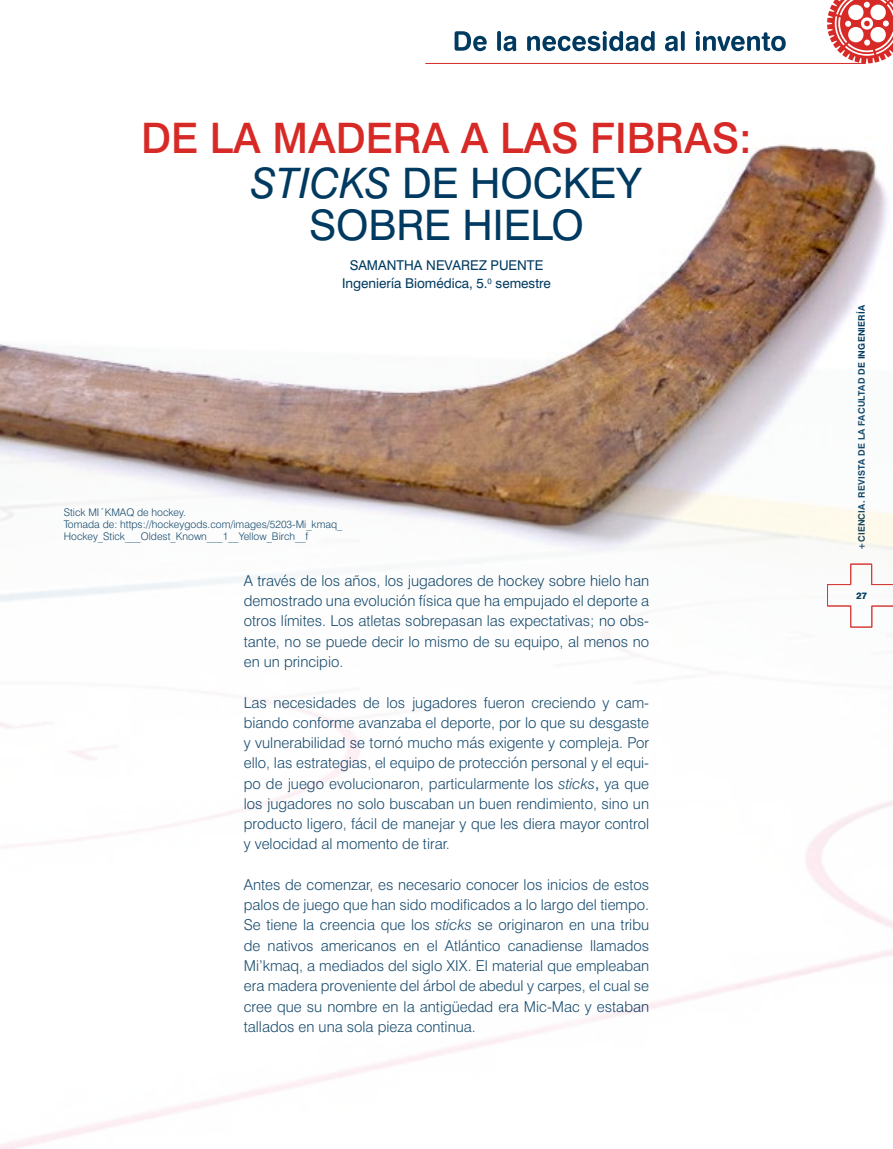
<style>
.page{position:relative;width:893px;height:1149px;background:#fff}
.page>*{position:absolute;margin:0;border:0;box-sizing:border-box;transform-origin:0 0}
.t1{font:42px/42px "Swiss 721 Roman";color:#003a60;text-align:center}
.t2{font:500 42px "Swiss 721";color:#d72a26}
.t3{font:300 15px/20.2px "Swiss 721";color:#003a60;text-align:justify}
.t4{font:13.5px/18px "Swiss 721 Roman";color:#003a60;text-align:center}
.t5{font:300 10.5px/12px "Swiss 721";color:#003a60}
.t6{font:700 9.15px "Swiss 721";color:#003a60}
.t7{font:700 9px "Swiss 721";letter-spacing:.02em;color:#003a60}
.s1{font-family:"Swiss 721";font-style:italic}
.s2{font-style:italic}
.s3{font-family:"Swiss 721 Roman";font-weight:400}
</style>
<div class="page">
<img style="left:425px;top:32px;width:463px;height:305px">
<svg style="left:455px;top:31px;width:331px;height:20px"></svg>
<svg style="left:827px;top:0;width:66px;height:63px"></svg>
<hr style="left:426px;top:63px;width:439px;height:1px;background:#d72a26">
<img style="left:0;top:337px;width:893px;height:811px">
<h1 class="t2" style="left:141px;top:113px;width:612px">DE LA MADERA A LAS FIBRAS:</h1>
<h1 class="t1" style="left:251px;top:162px;width:392px"><span class="s1">STICKS</span> DE HOCKEY<br>SOBRE HIELO</h1>
<p class="t4" style="left:342px;top:256px;width:210px">SAMANTHA NEVAREZ PUENTE<br>Ingeniería Biomédica, 5.<sup>0</sup> semestre</p>
<p class="t5" style="left:64px;top:506px;width:280px">Stick MI´KMAQ de hockey.<br>Tomada de: https://hockeygods.com/images/5203-Mi_kmaq_<br>Hockey_Stick___Oldest_Known___1__Yellow_Birch__f</p>
<p class="t3" style="left:244px;top:570px;width:407px">A través de los años, los jugadores de hockey sobre hielo han demostrado una evolución física que ha empujado el deporte a otros límites. Los atletas sobrepasan las expectativas; no obs&shy;tante, no se puede decir lo mismo de su equipo, al menos no en un principio.</p>
<p class="t3" style="left:244px;top:691px;width:407px">Las necesidades de los jugadores fueron creciendo y cam&shy;biando conforme avanzaba el deporte, por lo que su desgaste y vulnerabilidad se tornó mucho más exigente y compleja. Por ello, las estrategias, el equipo de protección personal y el equi&shy;po de juego evolucionaron, particularmente los <span class="s2">sticks</span><span class="s3">,</span> ya que los jugadores no solo buscaban un buen rendimiento, sino un producto ligero, fácil de manejar y que les diera mayor control y velocidad al momento de tirar.</p>
<p class="t3" style="left:244px;top:874px;width:407px">Antes de comenzar, es necesario conocer los inicios de estos palos de juego que han sido modificados a lo largo del tiempo.<br>Se tiene la creencia que los <span class="s2">sticks</span> se originaron en una tribu de nativos americanos en el Atlántico canadiense llamados Mi’kmaq, a mediados del siglo XIX. El material que empleaban era madera proveniente del árbol de abedul y carpes, el cual se cree que su nombre en la antigüedad era Mic-Mac y estaban tallados en una sola pieza continua.</p>
<p class="t7" style="left:856px;top:549px;width:246px;rotate:-90deg">+CIENCIA. REVISTA DE LA FACULTAD DE INGENIERÍA</p>
<p class="t6" style="left:856px;top:590px;width:12px">27</p>
</div>
